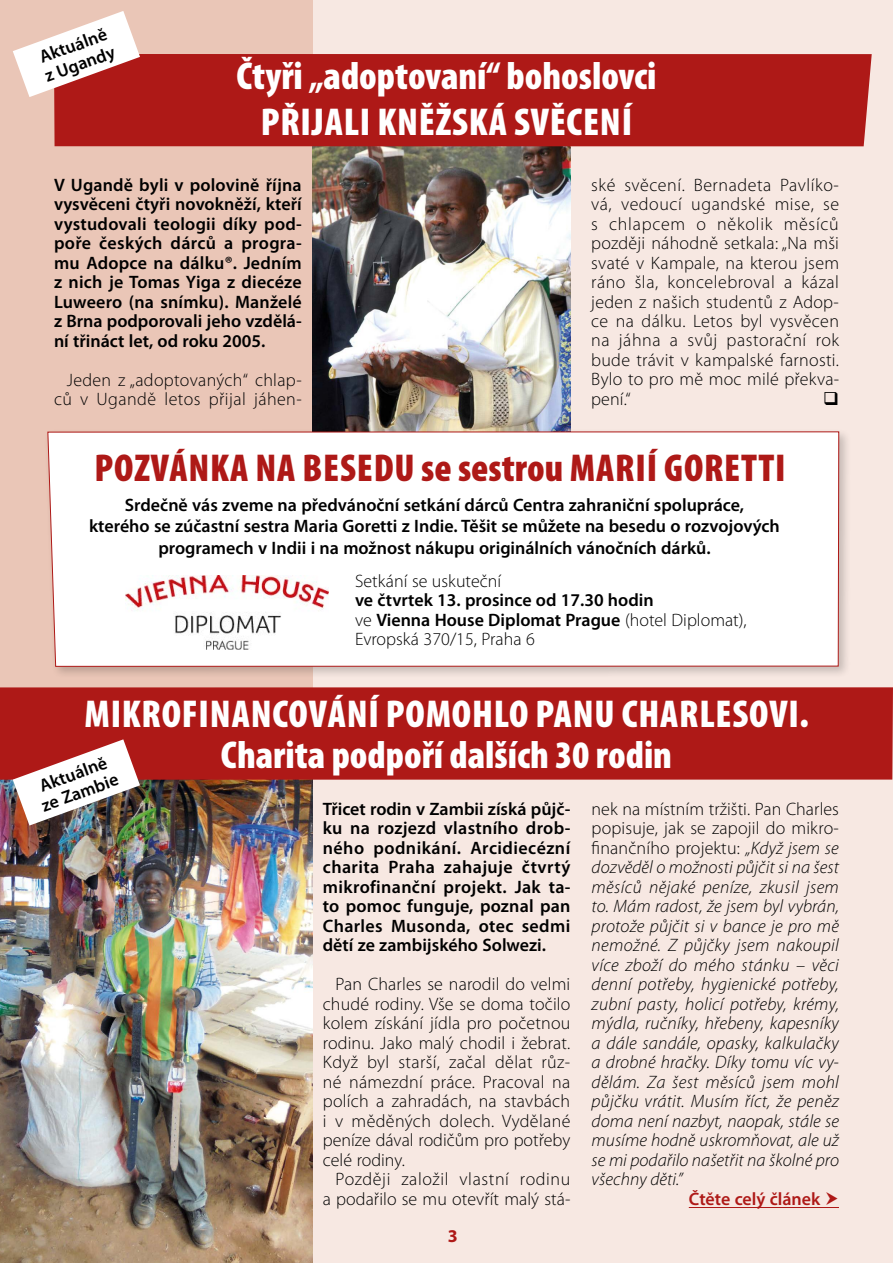
<style>
.page{position:relative;width:893px;height:1263px;background:#fff}
.page>*{position:absolute;margin:0;border:0;box-sizing:border-box;transform-origin:0 0}
.t1{font:900 condensed 39px/40.8px "Myriad Pro";letter-spacing:.02em;color:#fff;text-align:center}
.t2{font:900 condensed 39px "Myriad Pro";letter-spacing:.02em;color:#ae1917}
.t3{font:600 18px/19.5px "Myriad Pro";color:#000}
.t4{font:300 18px/19.5px "Myriad Pro";letter-spacing:.01em;color:#000;text-align:right}
.t5{font:italic 300 18px/19.5px "Myriad Pro";color:#000;text-align:justify}
.t6{font:600 18px "Myriad Pro";color:#ae1917}
.t7{font:700 18px "Myriad Pro";color:#ae1917}
.s1{font-weight:300}
.s2{font-style:normal}
</style>
<div class="page">
<div style="left:0;top:1px;width:893px;height:1262px;background:#f7e8e2"></div>
<div style="left:0;top:0;width:312px;height:1262px;background:#eac6b7"></div>
<img style="left:312px;top:146px;width:258px;height:282px">
<img style="left:0;top:780px;width:312px;height:482px">
<hr style="left:689px;top:1207px;width:150px;height:1px;background:#ae1917">
<div style="left:0;top:687px;width:893px;height:93px;background:#ae1917"></div>
<img style="left:13px;top:739px;width:127px;height:86px">
<div style="left:54px;top:54px;width:818px;height:92px;background:#ae1917"></div>
<svg style="left:13px;top:11px;width:127px;height:86px"></svg>
<div style="left:44px;top:428px;width:807px;height:251px;background:#000;opacity:.2"></div>
<div style="left:47px;top:431px;width:792px;height:236px;background:#fff"></div>
<img style="left:126px;top:575px;width:202px;height:74px">
<p class="t3" style="left:35px;top:48px;width:75px;rotate:-20deg">Aktuálně z Ugandy</p>
<h1 class="t1" style="left:236px;top:51px;width:421px;line-height:46.8px">ČTYŘI „ADOPTOVANÍ“ BOHOSLOVCI<br>PŘIJALI KNĚŽSKÁ SVĚCENÍ</h1>
<p class="t3" style="left:54px;top:174px;width:249px;text-align:justify">V Ugandě byli v polovině října vysvěceni čtyři novokněží, kteří vystudovali teologii díky pod&shy;poře českých dárců a progra&shy;mu Adopce na dálku®. Jedním z nich je Tomas Yiga z diecéze Luweero (na snímku). Manželé z Brna podporovali jeho vzdělá&shy;ní třináct let, od roku 2005.</p>
<p class="t4" style="left:54px;top:370px;width:249px">Jeden z „adoptovaných“ chlap&shy;ců v Ugandě letos přijal jáhen-</p>
<p class="t4" style="left:591px;top:175px;width:249px;text-align:justify">ské svěcení. Bernadeta Pavlíko&shy;vá, vedoucí ugandské mise, se s chlapcem o několik měsíců později náhodně setkala: „Na mši svaté v Kampale, na kterou jsem ráno šla, koncelebroval a kázal jeden z našich studentů z Adop&shy;ce na dálku. Letos byl vysvěcen na jáhna a svůj pastorační rok bude trávit v kampalské farnosti.<br>Bylo to pro mě moc milé překva&shy;pení.“</p>
<h1 class="t2" style="left:95px;top:443px;width:693px">POZVÁNKA NA BESEDU SE SESTROU MARIÍ GORETTI</h1>
<p class="t3" style="left:89px;top:494px;width:692px;line-height:21px;text-align:center">Srdečně vás zveme na předvánoční setkání dárců Centra zahraniční spolupráce,<br>kterého se zúčastní sestra Maria Goretti z Indie. Těšit se můžete na besedu o rozvojových programech v Indii i na možnost nákupu originálních vánočních dárků.</p>
<p class="t4" style="left:355px;top:571px;width:148px">Setkání se uskuteční</p>
<p class="t3" style="left:355px;top:590px;width:393px">ve čtvrtek 13. prosince od 17.30 hodin<br><span class="s1">ve</span> Vienna House Diplomat Prague <span class="s1">(hotel Diplomat),<br>Evropská 370/15, Praha 6</span></p>
<h1 class="t1" style="left:84px;top:693px;width:726px">MIKROFINANCOVÁNÍ POMOHLO PANU CHARLESOVI.<br>CHARITA PODPOŘÍ DALŠÍCH 30 RODIN</h1>
<p class="t3" style="left:32px;top:778px;width:82px;rotate:-20deg">Aktuálně ze Zambie</p>
<p class="t3" style="left:323px;top:798px;width:249px;text-align:justify">Třicet rodin v Zambii získá půjč&shy;ku na rozjezd vlastního drob&shy;ného podnikání. Arcidiecézní charita Praha zahajuje čtvrtý mikrofinanční projekt. Jak ta&shy;to pomoc funguje, poznal pan Charles Musonda, otec sedmi dětí ze zambijského Solwezi.</p>
<p class="t4" style="left:323px;top:974px;width:249px;text-align:justify;text-indent:13px">Pan Charles se narodil do velmi chudé rodiny. Vše se doma točilo kolem získání jídla pro početnou rodinu. Jako malý chodil i žebrat.<br>Když byl starší, začal dělat růz&shy;né námezdní práce. Pracoval na polích a zahradách, na stavbách i v měděných dolech. Vydělané peníze dával rodičům pro potřeby celé rodiny.</p>
<p class="t4" style="left:323px;top:1169px;width:249px">Později založil vlastní rodinu<br>a podařilo se mu otevřít malý stá-</p>
<p class="t5" style="left:592px;top:799px;width:249px"><span class="s2">nek na místním tržišti. Pan Charles popisuje, jak se zapojil do mikro&shy;finančního projektu:</span> „Když jsem se dozvěděl o možnosti půjčit si na šest měsíců nějaké peníze, zkusil jsem to. Mám radost, že jsem byl vybrán, protože půjčit si v bance je pro mě nemožné. Z půjčky jsem nakoupil více zboží do mého stánku – věci denní potřeby, hygienické potřeby, zubní pasty, holicí potřeby, krémy, mýdla, ručníky, hřebeny, kapesníky a dále sandále, opasky, kalkulačky a drobné hračky. Díky tomu víc vy&shy;dělám. Za šest měsíců jsem mohl půjčku vrátit. Musím říct, že peněz doma není nazbyt, naopak, stále se musíme hodně uskromňovat, ale už se mi podařilo našetřit na školné pro všechny děti.”</p>
<p class="t6" style="left:689px;top:1187px;width:133px">Čtěte celý článek</p>
<p class="t7" style="left:448px;top:1224px;width:11px">3</p>
</div>
